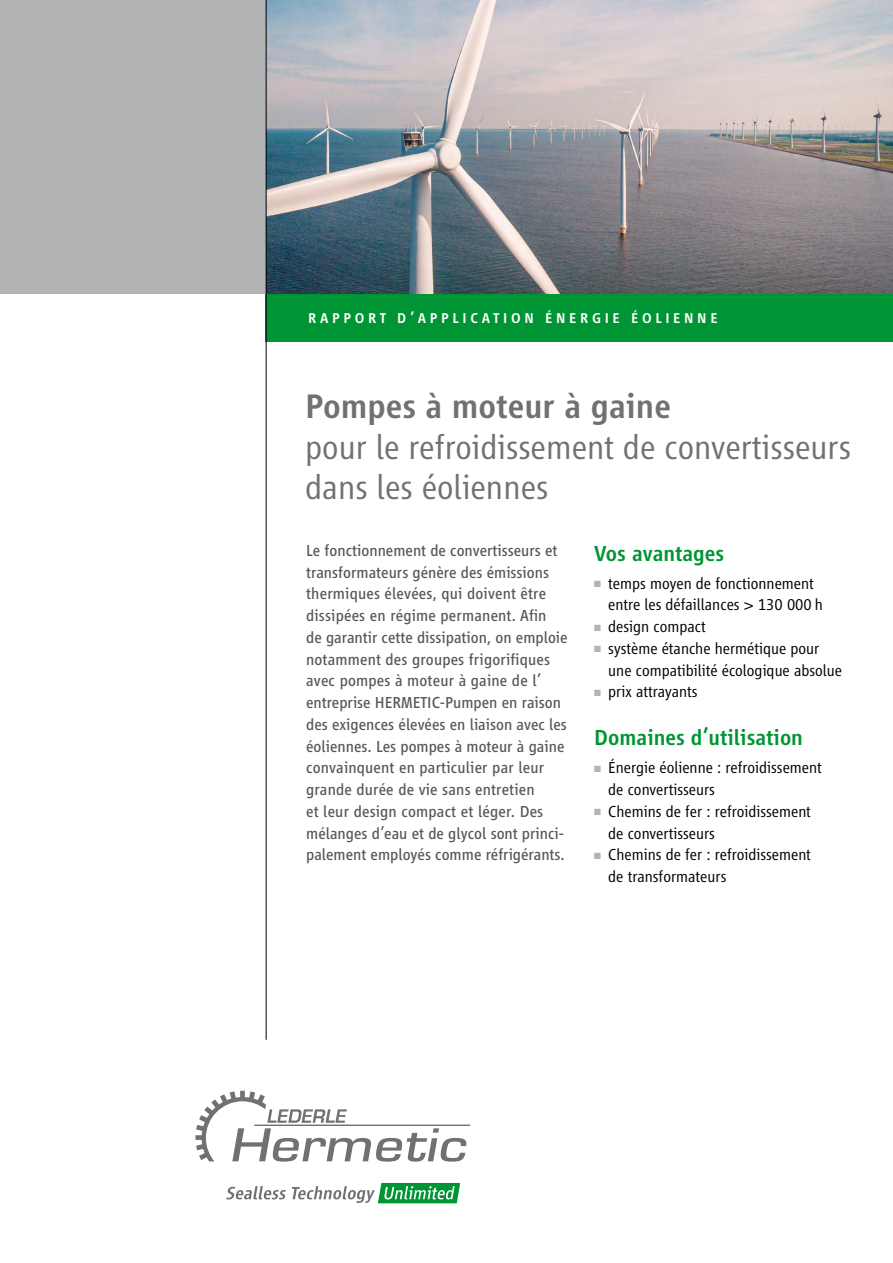
<style>
.page{position:relative;width:893px;height:1263px;background:#fff}
.page>*{position:absolute;margin:0;border:0;box-sizing:border-box;transform-origin:0 0}
.t1{font:300 35.25px/40.5px "Vialog LT";color:#707172}
.t2{font:500 35.25px "Vialog LT";color:#707172}
.t3{font:500 22.5px "Vialog LT";color:#009534}
.t4{font:16.5px/21.8px "Vialog LT";color:#58585a}
.t5{font:300 16.5px/21.8px "Vialog LT";color:#000}
.t6{font:500 14.7px "Vialog LT";letter-spacing:.25em;color:#fff}
.s1{color:#b1b3b4}
</style>
<div class="page">
<img style="left:267px;top:0;width:626px;height:294px">
<svg style="left:195px;top:1091px;width:275px;height:70px"></svg>
<svg style="left:226px;top:1186px;width:60px;height:13px"></svg>
<svg style="left:292px;top:1183px;width:168px;height:20px"></svg>
<div style="left:266px;top:294px;width:627px;height:48px;background:#009534"></div>
<div style="left:0;top:0;width:266px;height:294px;background:#b1b3b4"></div>
<hr style="left:266px;top:0;width:1px;height:1040px;background:#000">
<p class="t6" style="left:308px;top:310px;width:411px">RAPPORT D’APPLICATION ÉNERGIE ÉOLIENNE</p>
<h1 class="t2" style="left:305px;top:387px;width:367px">Pompes à moteur à gaine</h1>
<h1 class="t1" style="left:305px;top:426px;width:547px">pour le refroidissement de convertisseurs dans les éoliennes</h1>
<p class="t4" style="left:306px;top:539px;width:263px">Le fonctionnement de convertisseurs et transformateurs génère des émissions thermiques élevées, qui doivent être dissipées en régime permanent. Afin<br>de garantir cette dissipation, on emploie notamment des groupes frigorifiques avec pompes à moteur à gaine de l’ entreprise HERMETIC-Pumpen en raison des exigences élevées en liaison avec les éoliennes. Les pompes à moteur à gaine convainquent en particulier par leur grande durée de vie sans entretien<br>et leur design compact et léger. Des mélanges d’eau et de glycol sont princi&shy;palement employés comme réfrigérants.</p>
<h2 class="t3" style="left:594px;top:541px;width:131px">Vos avantages</h2>
<p class="t5" style="left:608px;top:572px;width:216px;text-indent:-14px"><span class="s1">■</span> temps moyen de fonctionnement entre les défaillances &gt; 130 000 h</p>
<p class="t5" style="left:594px;top:616px;width:113px"><span class="s1">■</span> design compact</p>
<p class="t5" style="left:608px;top:637px;width:235px;text-indent:-14px"><span class="s1">■</span> système étanche hermétique pour une compatibilité écologique absolue</p>
<p class="t5" style="left:594px;top:681px;width:105px"><span class="s1">■</span> prix attrayants</p>
<h2 class="t3" style="left:594px;top:725px;width:210px">Domaines d’utilisation</h2>
<p class="t5" style="left:608px;top:757px;width:215px;text-indent:-14px"><span class="s1">■</span> Énergie éolienne : refroidissement de convertisseurs</p>
<p class="t5" style="left:608px;top:801px;width:204px;text-indent:-14px"><span class="s1">■</span> Chemins de fer : refroidissement de convertisseurs</p>
<p class="t5" style="left:608px;top:844px;width:204px;text-indent:-14px"><span class="s1">■</span> Chemins de fer : refroidissement de transformateurs</p>
</div>
